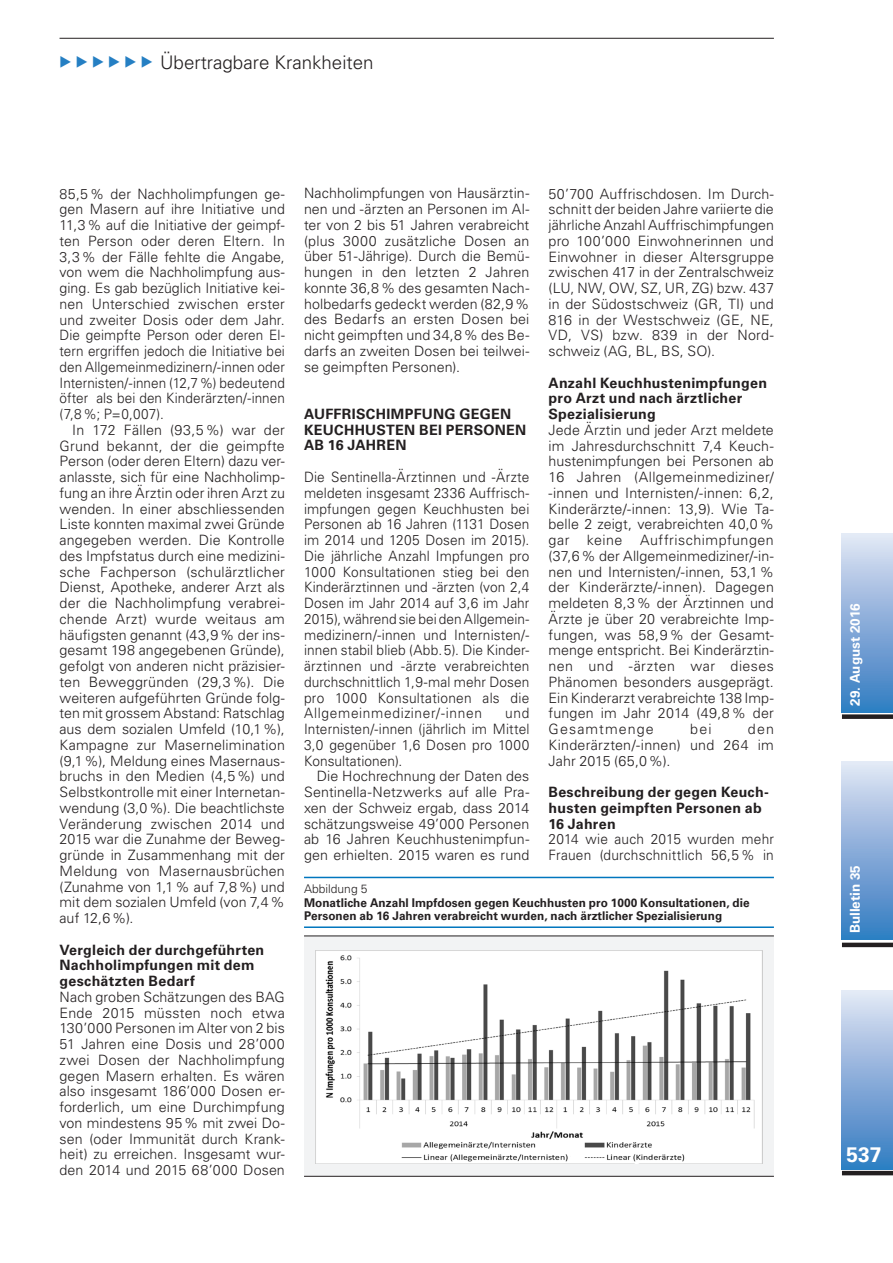
<style>
.page{position:relative;width:893px;height:1263px;background:#fff}
.page>*{position:absolute;margin:0;border:0;box-sizing:border-box;transform-origin:0 0}
.t1{font:700 21px "Univers LT Std";color:#fff}
.t2{font:300 18.75px "Univers LT Std";color:#231f20}
.t3{font:300 14.25px/15.8px "Univers LT Std";letter-spacing:.005em;color:#231f20;text-align:justify}
.t4{font:300 14.25px/15.8px "Univers LT Std";letter-spacing:.005em;color:#231f20;text-align:justify;scale:.96 1}
.t5{font:700 14.25px/15.8px "Univers LT Std";letter-spacing:.02em;color:#231f20}
.t6{font:700 13.5px "Univers LT Std";color:#fff}
.t7{font:700 12px/13.5px "Univers LT Std";letter-spacing:.005em;color:#231f20}
.t8{font:300 12px "Univers LT Std";letter-spacing:.005em;color:#231f20}
.s1{color:#257fc3}
</style>
<div class="page">
<hr style="left:60px;top:38px;width:714px;height:1px;background:#231f20">
<div style="left:842px;top:991px;width:51px;height:178px;background:linear-gradient(to bottom,#e3e4f4,#337ac1)"></div>
<div style="left:842px;top:714px;width:51px;height:5px;background:#231f20"></div>
<hr style="left:842px;top:943px;width:51px;height:4px;background:#231f20">
<hr style="left:842px;top:1171px;width:51px;height:4px;background:#231f20">
<div style="left:842px;top:534px;width:51px;height:178px;background:linear-gradient(to bottom,#e3e4f4,#327ac1)"></div>
<div style="left:842px;top:761px;width:51px;height:179px;background:linear-gradient(to bottom,#e3e5f4,#3179c1)"></div>
<div style="left:304px;top:936px;width:470px;height:240px;background:#f2f3f4"></div>
<hr style="left:304px;top:877px;width:470px;height:1px;background:#0076be">
<hr style="left:304px;top:926px;width:470px;height:2px;background:#0076be">
<hr style="left:304px;top:935px;width:470px;height:1px;background:#231f20">
<hr style="left:304px;top:1176px;width:470px;height:1px;background:#231f20">
<img style="left:315px;top:950px;width:448px;height:214px">
<h2 class="t2" style="left:60px;top:51px;width:316px"><span class="s1">▶</span> <span class="s1">▶</span> <span class="s1">▶</span> <span class="s1">▶</span> <span class="s1">▶</span> <span class="s1">▶</span> Übertragbare Krankheiten</h2>
<p class="t3" style="left:60px;top:186px;width:227px">85,5% der Nachholimpfungen ge&shy;gen Masern auf ihre Initiative und 11,3% auf die Initiative der geimpf&shy;ten Person oder deren Eltern. In 3,3% der Fälle fehlte die Angabe, von wem die Nachholimpfung aus&shy;ging. Es gab bezüglich Initiative kei&shy;nen Unterschied zwischen erster und zweiter Dosis oder dem Jahr.<br>Die geimpfte Person oder deren El&shy;tern ergriffen jedoch die Initiative bei den Allgemeinmedizinern/-innen oder Internisten/-innen (12,7%) bedeutend öfter als bei den Kinderärzten/-innen (7,8%; P=0,007).</p>
<p class="t3" style="left:60px;top:422px;width:227px;text-indent:13px">In 172 Fällen (93,5%) war der Grund bekannt, der die geimpfte Person (oder deren Eltern) dazu ver&shy;anlasste, sich für eine Nachholimp&shy;fung an ihre Ärztin oder ihren Arzt zu wenden. In einer abschliessenden Liste konnten maximal zwei Gründe angegeben werden. Die Kontrolle des Impfstatus durch eine medizini&shy;sche Fachperson (schulärztlicher Dienst, Apotheke, anderer Arzt als der die Nachholimpfung verabrei&shy;chende Arzt) wurde weitaus am häufigsten genannt (43,9% der ins&shy;gesamt 198 angegebenen Gründe), gefolgt von anderen nicht präzisier&shy;ten Beweggründen (29,3%). Die weiteren aufgeführten Gründe folg&shy;ten mit grossem Abstand: Ratschlag aus dem sozialen Umfeld (10,1%), Kampagne zur Masernelimination (9,1%), Meldung eines Masernaus&shy;bruchs in den Medien (4,5%) und Selbstkontrolle mit einer Internetan&shy;wendung (3,0%). Die beachtlichste Veränderung zwischen 2014 und 2015 war die Zunahme der Beweg&shy;gründe in Zusammenhang mit der Meldung von Masernausbrüchen (Zunahme von 1,1% auf 7,8%) und mit dem sozialen Umfeld (von 7,4% auf 12,6%).</p>
<p class="t5" style="left:60px;top:942px;width:206px">Vergleich der durchgeführten<br>Nachholimpfungen mit dem geschätzten Bedarf</p>
<p class="t3" style="left:60px;top:989px;width:227px">Nach groben Schätzungen des BAG Ende 2015 müssten noch etwa 130’000 Personen im Alter von 2 bis 51 Jahren eine Dosis und 28’000 zwei Dosen der Nachholimpfung gegen Masern erhalten. Es wären also insgesamt 186’000 Dosen er&shy;forderlich, um eine Durchimpfung von mindestens 95% mit zwei Do&shy;sen (oder Immunität durch Krank&shy;heit) zu erreichen. Insgesamt wur&shy;den 2014 und 2015 68’000 Dosen</p>
<p class="t3" style="left:304px;top:186px;width:227px">Nachholimpfungen von Hausärztin&shy;nen und -ärzten an Personen im Al&shy;ter von 2 bis 51 Jahren verabreicht (plus 3000 zusätzliche Dosen an über 51-Jährige). Durch die Bemü&shy;hungen in den letzten 2 Jahren konnte 36,8% des gesamten Nach&shy;holbedarfs gedeckt werden (82,9% des Bedarfs an ersten Dosen bei nicht geimpften und 34,8% des Be&shy;darfs an zweiten Dosen bei teilwei&shy;se geimpften Personen).</p>
<p class="t5" style="left:304px;top:406px;width:224px">AUFFRISCHIMPFUNG GEGEN<br>KEUCHHUSTEN BEI PERSONEN<br>AB 16 JAHREN</p>
<p class="t4" style="left:304px;top:469px;width:236px">Die Sentinella-Ärztinnen und -Ärzte meldeten insgesamt 2336 Auffrisch&shy;impfungen gegen Keuchhusten bei Personen ab 16 Jahren (1131 Dosen im 2014 und 1205 Dosen im 2015).<br>Die jährliche Anzahl Impfungen pro 1000 Konsultationen stieg bei den Kinderärztinnen und -ärzten (von 2,4<br>Dosen im Jahr 2014 auf 3,6 im Jahr 2015), während sie bei den Allgemein&shy;medizinern/-innen und Internisten/- innen stabil blieb (Abb.5). Die Kinder&shy;ärztinnen und -ärzte verabreichten durchschnittlich 1,9-mal mehr Dosen pro 1000 Konsultationen als die Allgemeinmediziner/-innen</p>
<p class="t4" style="left:304px;top:705px;width:236px;text-indent:201px">und Internisten/-innen (jährlich im Mittel 3,0 gegenüber 1,6 Dosen pro 1000<br>Konsultationen).</p>
<p class="t3" style="left:304px;top:768px;width:227px;text-indent:13px">Die Hochrechnung der Daten des Sentinella-Netzwerks auf alle Pra&shy;xen der Schweiz ergab, dass 2014 schätzungsweise 49’000 Personen ab 16 Jahren Keuchhustenimpfun&shy;gen erhielten. 2015 waren es rund</p>
<p class="t3" style="left:549px;top:186px;width:227px">50’700 Auffrischdosen. Im Durch&shy;schnitt der beiden Jahre variierte die jährliche Anzahl Auffrischimpfungen pro 100’000 Einwohnerinnen und Einwohner in dieser Altersgruppe zwischen 417 in der Zentralschweiz (LU, NW, OW, SZ, UR, ZG) bzw. 437 in der Südostschweiz (GR, TI) und 816 in der Westschweiz (GE, NE, VD, VS) bzw. 839 in der Nord&shy;schweiz (AG, BL, BS, SO).</p>
<p class="t5" style="left:549px;top:375px;width:220px">Anzahl Keuchhustenimpfungen pro Arzt und nach ärztlicher<br>Spezialisierung</p>
<p class="t3" style="left:549px;top:422px;width:227px">Jede Ärztin und jeder Arzt meldete im Jahresdurchschnitt 7,4 Keuch&shy;hustenimpfungen bei Personen ab 16 Jahren (Allgemeinmediziner/ -innen und Internisten/-innen: 6,2, Kinderärzte/-innen: 13,9). Wie Ta&shy;belle 2 zeigt, verabreichten 40,0% gar keine Auffrischimpfungen (37,6% der Allgemeinmediziner/-in&shy;nen und Internisten/-innen, 53,1% der Kinderärzte/-innen). Dagegen meldeten 8,3% der Ärztinnen und Ärzte je über 20 verabreichte Imp&shy;fungen, was 58,9% der Gesamt&shy;menge entspricht. Bei Kinderärztin&shy;nen und -ärzten war dieses Phänomen besonders ausgeprägt.<br>Ein Kinderarzt verabreichte 138 Imp&shy;fungen im Jahr 2014 (49,8% der Gesamtmenge</p>
<p class="t3" style="left:549px;top:721px;width:227px;text-indent:199px">den Kinderärzten/-innen) und 264 im Jahr 2015 (65,0%).</p>
<p class="t5" style="left:549px;top:784px;width:222px">Beschreibung der gegen Keuch&shy;husten geimpften Personen ab<br>16 Jahren</p>
<p class="t4" style="left:549px;top:831px;width:236px">2014 wie auch 2015 wurden mehr<br>Frauen (durchschnittlich 56,5% in</p>
<p class="t3" style="left:690px;top:721px;width:23px">bei</p>
<p class="t8" style="left:304px;top:882px;width:65px">Abbildung 5</p>
<p class="t7" style="left:304px;top:896px;width:447px">Monatliche Anzahl Impfdosen gegen Keuchhusten pro 1000 Konsultationen, die<br>Personen ab 16 Jahren verabreicht wurden, nach ärztlicher Spezialisierung</p>
<p class="t6" style="left:847px;top:706px;width:104px;rotate:-90deg">29. August 2016</p>
<p class="t6" style="left:847px;top:933px;width:70px;rotate:-90deg">Bulletin 35</p>
<h1 class="t1" style="left:846px;top:1142px;width:37px">537</h1>
</div>
